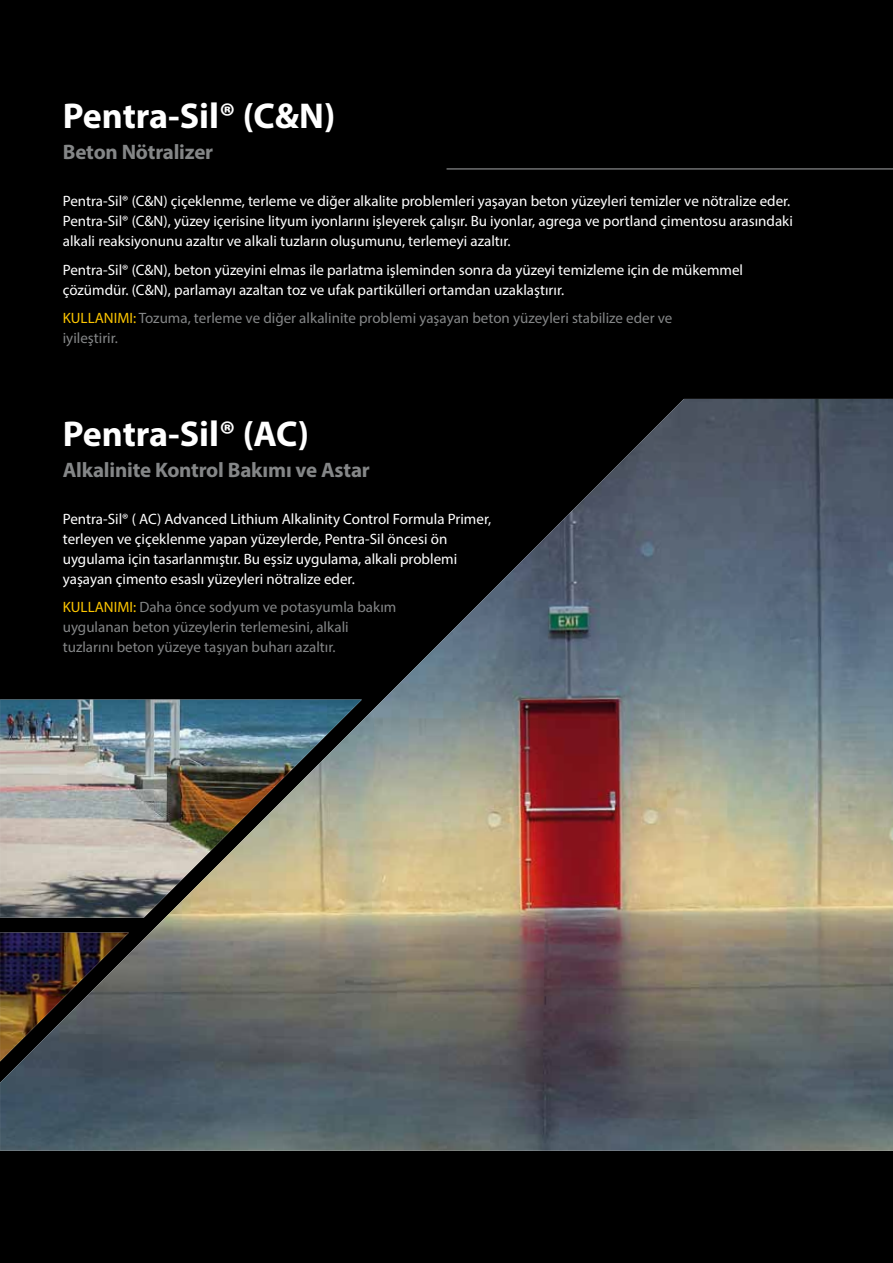
<style>
.page{position:relative;width:893px;height:1263px;background:#000}
.page>*{position:absolute;margin:0;border:0;box-sizing:border-box;transform-origin:0 0}
.t1{font:700 36px "Myriad Pro";color:#fff}
.t2{font:700 21px "Myriad Pro";letter-spacing:-.01em;color:#848687}
.t3{font:15px/20px "Myriad Pro";color:#fff}
.t4{font:15px/20px "Myriad Pro";color:#848687}
.s1{color:#fdc600}
</style>
<div class="page">
<img style="left:0;top:399px;width:893px;height:752px">
<img style="left:0;top:700px;width:362px;height:218px">
<img style="left:0;top:933px;width:129px;height:128px">
<hr style="left:447px;top:168px;width:446px;height:2px;background:#707172">
<h1 class="t1" style="left:63px;top:92px;width:274px">Pentra-Sil® (C&amp;N)</h1>
<h2 class="t2" style="left:63px;top:138px;width:152px">Beton Nötralizer</h2>
<p class="t3" style="left:63px;top:191px;width:732px">Pentra-Sil® (C&amp;N) çiçeklenme, terleme ve diğer alkalite problemleri yaşayan beton yüzeyleri temizler ve nötralize eder.<br>Pentra-Sil® (C&amp;N), yüzey içerisine lityum iyonlarını işleyerek çalışır. Bu iyonlar, agrega ve portland çimentosu arasındaki alkali reaksiyonunu azaltır ve alkali tuzların oluşumunu, terlemeyi azaltır.</p>
<p class="t3" style="left:63px;top:259px;width:682px">Pentra-Sil® (C&amp;N), beton yüzeyini elmas ile parlatma işleminden sonra da yüzeyi temizleme için de mükemmel çözümdür. (C&amp;N), parlamayı azaltan toz ve ufak partikülleri ortamdan uzaklaştırır.</p>
<p class="t4" style="left:63px;top:308px;width:611px"><span class="s1">KULLANIMI:</span> Tozuma, terleme ve diğer alkalinite problemi yaşayan beton yüzeyleri stabilize eder ve iyileştirir.</p>
<h1 class="t1" style="left:63px;top:410px;width:248px">Pentra-Sil® (AC)</h1>
<h2 class="t2" style="left:63px;top:456px;width:309px">Alkalinite Kontrol Bakımı ve Astar</h2>
<p class="t3" style="left:63px;top:509px;width:430px">Pentra-Sil® ( AC) Advanced Lithium Alkalinity Control Formula Primer, terleyen ve çiçeklenme yapan yüzeylerde, Pentra-Sil öncesi ön uygulama için tasarlanmıştır. Bu eşsiz uygulama, alkali problemi yaşayan çimento esaslı yüzeyleri nötralize eder.</p>
<p class="t4" style="left:63px;top:597px;width:335px"><span class="s1">KULLANIMI:</span> Daha önce sodyum ve potasyumla bakım uygulanan beton yüzeylerin terlemesini, alkali tuzlarını beton yüzeye taşıyan buharı azaltır.</p>
</div>
